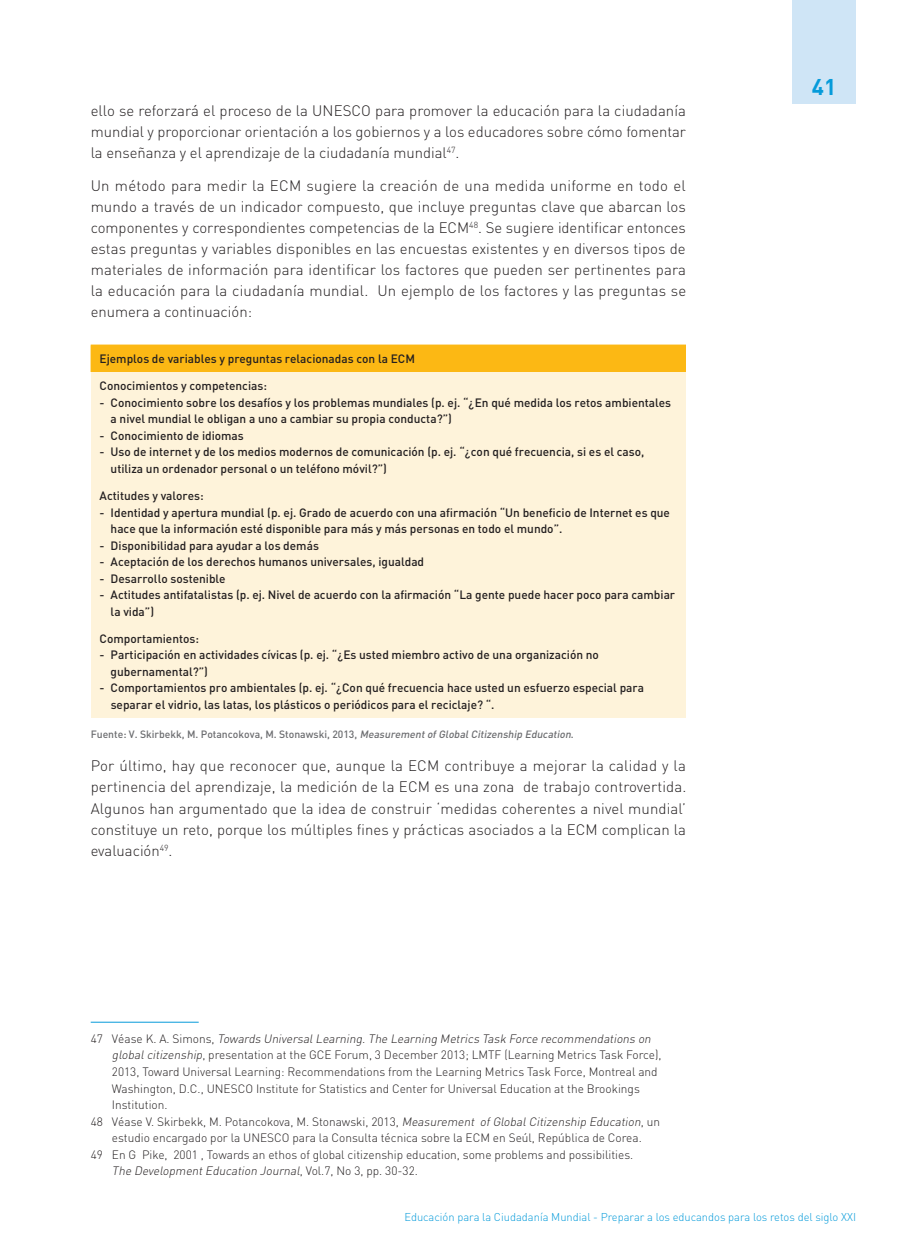
<style>
.page{position:relative;width:904px;height:1260px;background:#fff}
.page>*{position:absolute;margin:0;border:0;box-sizing:border-box;transform-origin:0 0}
.t1{font:700 22.5px "DIN";color:#069bda}
.t2{font:300 15px/21px "DIN";color:#231f20;text-align:justify}
.t3{font:500 12px/16.5px "DIN";color:#231f20}
.t4{font:300 12px "DIN";color:#231f20}
.t5{font:italic 300 12px "DIN";color:#231f20}
.t6{font:300 11.25px "DIN";color:#069bda}
.t7{font:500 10.5px "DIN";color:#6c6d70}
.s1{font-style:italic}
.s2{font-style:normal}
</style>
<div class="page">
<div style="left:792px;top:0;width:64px;height:103px;background:#cfe5f6"></div>
<div style="left:91px;top:345px;width:595px;height:27px;background:#fcb814"></div>
<div style="left:91px;top:372px;width:595px;height:345px;background:#fef3da"></div>
<hr style="left:91px;top:344px;width:595px;height:1px;background:#fcb814">
<hr style="left:91px;top:1021px;width:108px;height:1px;background:#069bda">
<p class="t2" style="left:91px;top:99px;width:597px">ello se reforzará el proceso de la UNESCO para promover la educación para la ciudadanía mundial y proporcionar orientación a los gobiernos y a los educadores sobre cómo fomentar la enseñanza y el aprendizaje de la ciudadanía mundial<sup>47</sup>.</p>
<p class="t2" style="left:91px;top:175px;width:597px">Un método para medir la ECM sugiere la creación de una medida uniforme en todo el mundo a través de un indicador compuesto, que incluye preguntas clave que abarcan los componentes y correspondientes competencias de la ECM<sup>48</sup>. Se sugiere identificar entonces estas preguntas y variables disponibles en las encuestas existentes y en diversos tipos de materiales de información para identificar los factores que pueden ser pertinentes para la educación para la ciudadanía mundial. Un ejemplo de los factores y las preguntas se enumera a continuación:</p>
<p class="t3" style="left:100px;top:350px;width:317px">Ejemplos de variables y preguntas relacionadas con la ECM</p>
<p class="t3" style="left:100px;top:377px;width:169px">Conocimientos y competencias:</p>
<p class="t3" style="left:111px;top:394px;width:562px;text-indent:-11px">- Conocimiento sobre los desafíos y los problemas mundiales (p. ej. “¿En qué medida los retos ambientales a nivel mundial le obligan a uno a cambiar su propia conducta?”)</p>
<p class="t3" style="left:100px;top:427px;width:146px">- Conocimiento de idiomas</p>
<p class="t3" style="left:111px;top:443px;width:535px;text-indent:-11px">- Uso de internet y de los medios modernos de comunicación (p. ej. “¿con qué frecuencia, si es el caso, utiliza un ordenador personal o un teléfono móvil?”)</p>
<p class="t3" style="left:100px;top:487px;width:106px">Actitudes y valores:</p>
<p class="t3" style="left:111px;top:503px;width:561px;text-indent:-11px">- Identidad y apertura mundial (p. ej. Grado de acuerdo con una afirmación “Un beneficio de Internet es que hace que la información esté disponible para más y más personas en todo el mundo”.</p>
<p class="t3" style="left:100px;top:536px;width:221px">- Disponibilidad para ayudar a los demás</p>
<p class="t3" style="left:100px;top:553px;width:326px">- Aceptación de los derechos humanos universales, igualdad</p>
<p class="t3" style="left:100px;top:569px;width:128px">- Desarrollo sostenible</p>
<p class="t3" style="left:111px;top:586px;width:566px;text-indent:-11px">- Actitudes antifatalistas (p. ej. Nivel de acuerdo con la afirmación “La gente puede hacer poco para cambiar la vida”)</p>
<p class="t3" style="left:100px;top:629px;width:101px">Comportamientos:</p>
<p class="t3" style="left:111px;top:646px;width:490px;text-indent:-11px">- Participación en actividades cívicas (p. ej. “¿Es usted miembro activo de una organización no gubernamental?”)</p>
<p class="t3" style="left:111px;top:679px;width:535px;text-indent:-11px">- Comportamientos pro ambientales (p. ej. “¿Con qué frecuencia hace usted un esfuerzo especial para separar el vidrio, las latas, los plásticos o periódicos para el reciclaje? “.</p>
<p class="t7" style="left:91px;top:727px;width:485px">Fuente: V. Skirbekk, M. Potancokova, M. Stonawski, 2013, <span class="s1">MeasurementofGlobalCitizenshipEducation</span>.</p>
<p class="t2" style="left:91px;top:755px;width:597px">Por último, hay que reconocer que, aunque la ECM contribuye a mejorar la calidad y la pertinencia del aprendizaje, la medición de la ECM es una zona de trabajo controvertida.<br>Algunos han argumentado que la idea de construir ‘medidas coherentes a nivel mundial’ constituye un reto, porque los múltiples fines y prácticas asociados a la ECM complican la evaluación<sup>49</sup>.</p>
<p class="t5" style="left:91px;top:1031px;width:564px"><span class="s2">4 7 Vé a s e K . A . S i m o n s ,</span> Towards UniversalLearning.The Learning Metrics Task Force recommendations on</p>
<p class="t4" style="left:112px;top:1047px;width:551px"><span class="s1">globalcitizenship</span>, presentation at the GCE Forum, 3 December 2013; LMTF (Learning Metrics Task Force),</p>
<p class="t4" style="left:112px;top:1064px;width:547px">2013, Toward Universal Learning: Recommendations from the Learning Metrics Task Force, Montreal and</p>
<p class="t4" style="left:112px;top:1080px;width:529px">Washington, D.C., UNESCO Institute for Statistics and Center for Universal Education at the Brookings</p>
<p class="t4" style="left:112px;top:1097px;width:57px">Institution.</p>
<p class="t4" style="left:91px;top:1113px;width:571px">48 Véase V. Skirbekk, M. Potancokova, M. Stonawski, 2013, <span class="s1">Measurement ofGlobalCitizenship Education</span>, un</p>
<p class="t4" style="left:112px;top:1130px;width:531px">estudio encargado por la UNESCO para la Consulta técnica sobre la ECM en Seúl, República de Corea.</p>
<p class="t4" style="left:91px;top:1146px;width:544px">49 En G Pike, 2001 , Towards an ethos of global citizenship education, some problems and possibilities.</p>
<p class="t5" style="left:112px;top:1163px;width:307px">The DevelopmentEducation Journal<span class="s2">, Vo l . 7 , N o 3 , p p . 3 0 - 3 2 .</span></p>
<h1 class="t1" style="left:812px;top:72px;width:26px">41</h1>
<p class="t6" style="left:404px;top:1209px;width:453px">Educación para la Ciudadanía Mundial - Preparar a los educandos para los retos del siglo XXI</p>
</div>
